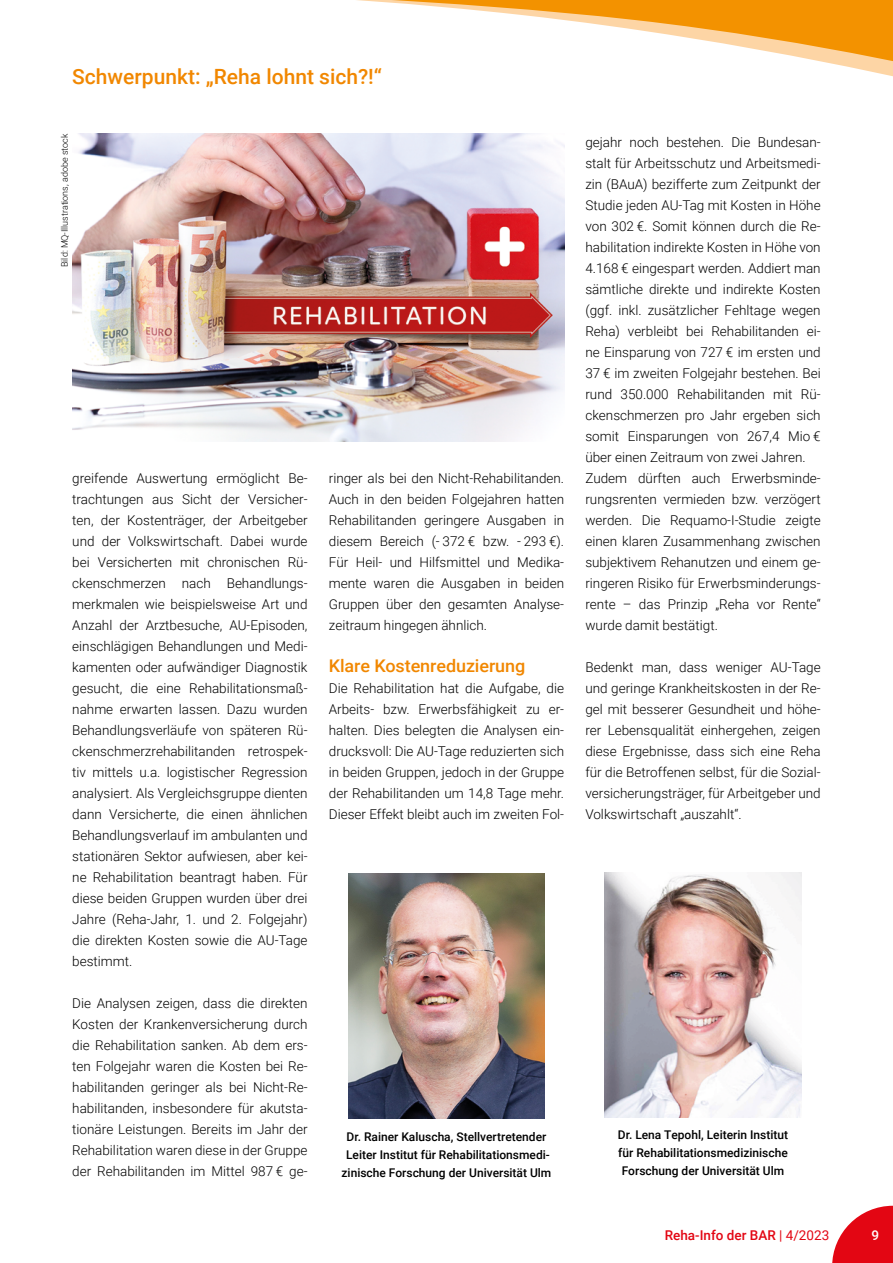
<style>
.page{position:relative;width:893px;height:1263px;background:#fff}
.page>*{position:absolute;margin:0;border:0;box-sizing:border-box;transform-origin:0 0}
.t1{font:500 21px "Roboto";color:#f18700}
.Fließtext_9_pt_Block{font:500 17.55px "Roboto";letter-spacing:-.005em;color:#f18700}
.Fließtext_9_pt_Block-2{font:300 13.5px/21px "Roboto";color:#000;text-align:justify}
.t2{font:500 13.5px "Roboto";color:#e30613}
.t3{font:500 13.5px "Roboto";color:#fff}
.t4{font:500 12px/18px "Roboto";color:#000;text-align:center}
.t5{font:300 9px "Roboto";color:#000}
.s1{font-weight:400}
</style>
<div class="page">
<svg style="left:832px;top:1206px;width:61px;height:57px"></svg>
<svg style="left:357px;top:0;width:536px;height:77px"></svg>
<img style="left:605px;top:873px;width:196px;height:244px">
<img style="left:348px;top:874px;width:196px;height:244px">
<img style="left:72px;top:134px;width:492px;height:307px">
<h1 class="t1" style="left:72px;top:62px;width:311px">Schwerpunkt: „Reha lohnt sich?!“</h1>
<p class="t5" style="left:58px;top:267px;width:135px;rotate:-90deg">Bild: MQ-Illustrations, adobe stock</p>
<p class="Fließtext_9_pt_Block-2" style="left:72px;top:467px;width:237px">greifende Auswertung ermöglicht Be&shy;trachtungen aus Sicht der Versicher&shy;ten, der Kostenträger, der Arbeitgeber und der Volkswirtschaft. Dabei wurde bei Versicherten mit chronischen Rü&shy;ckenschmerzen nach Behandlungs&shy;merkmalen wie beispielsweise Art und Anzahl der Arztbesuche, AU-Episoden, einschlägigen Behandlungen und Medi&shy;kamenten oder aufwändiger Diagnostik gesucht, die eine Rehabilitationsmaß&shy;nahme erwarten lassen. Dazu wurden Behandlungsverläufe von späteren Rü&shy;ckenschmerzrehabilitanden retrospek&shy;tiv mittels u.a. logistischer Regression analysiert. Als Vergleichsgruppe dienten dann Versicherte, die einen ähnlichen Behandlungsverlauf im ambulanten und stationären Sektor aufwiesen, aber kei&shy;ne Rehabilitation beantragt haben. Für diese beiden Gruppen wurden über drei Jahre (Reha-Jahr, 1. und 2. Folgejahr) die direkten Kosten sowie die AU-Tage bestimmt.</p>
<p class="Fließtext_9_pt_Block-2" style="left:72px;top:992px;width:237px">Die Analysen zeigen, dass die direkten Kosten der Krankenversicherung durch die Rehabilitation sanken. Ab dem ers&shy;ten Folgejahr waren die Kosten bei Re&shy;habilitanden geringer als bei Nicht-Re&shy;habilitanden, insbesondere für akutsta&shy;tionäre Leistungen. Bereits im Jahr der Rehabilitation waren diese in der Gruppe der Rehabilitanden im Mittel 987 € ge-</p>
<p class="Fließtext_9_pt_Block-2" style="left:329px;top:467px;width:237px">ringer als bei den Nicht-Rehabilitanden.<br>Auch in den beiden Folgejahren hatten Rehabilitanden geringere Ausgaben in diesem Bereich (- 372 € bzw. - 293 €).<br>Für Heil- und Hilfsmittel und Medika&shy;mente waren die Ausgaben in beiden Gruppen über den gesamten Analyse&shy;zeitraum hingegen ähnlich.</p>
<p class="Fließtext_9_pt_Block" style="left:329px;top:653px;width:198px">Klare Kostenreduzierung</p>
<p class="Fließtext_9_pt_Block-2" style="left:329px;top:677px;width:237px">Die Rehabilitation hat die Aufgabe, die Arbeits- bzw. Erwerbsfähigkeit zu er&shy;halten. Dies belegten die Analysen ein&shy;drucksvoll: Die AU-Tage reduzierten sich in beiden Gruppen, jedoch in der Gruppe der Rehabilitanden um 14,8 Tage mehr.<br>Dieser Effekt bleibt auch im zweiten Fol-</p>
<p class="Fließtext_9_pt_Block-2" style="left:585px;top:131px;width:237px">gejahr noch bestehen. Die Bundesan&shy;stalt für Arbeitsschutz und Arbeitsmedi&shy;zin (BAuA) bezifferte zum Zeitpunkt der Studie jeden AU-Tag mit Kosten in Höhe von 302 €. Somit können durch die Re&shy;habilitation indirekte Kosten in Höhe von 4.168 € eingespart werden. Addiert man sämtliche direkte und indirekte Kosten (ggf. inkl. zusätzlicher Fehltage wegen Reha) verbleibt bei Rehabilitanden ei&shy;ne Einsparung von 727 € im ersten und 37 € im zweiten Folgejahr bestehen. Bei rund 350.000 Rehabilitanden mit Rü&shy;ckenschmerzen pro Jahr ergeben sich somit Einsparungen von 267,4 Mio € über einen Zeitraum von zwei Jahren.</p>
<p class="Fließtext_9_pt_Block-2" style="left:585px;top:467px;width:237px">Zudem dürften auch Erwerbsminde&shy;rungsrenten vermieden bzw. verzögert werden. Die Requamo-I-Studie zeigte einen klaren Zusammenhang zwischen subjektivem Rehanutzen und einem ge&shy;ringeren Risiko für Erwerbsminderungs&shy;rente – das Prinzip „Reha vor Rente“ wurde damit bestätigt.</p>
<p class="Fließtext_9_pt_Block-2" style="left:585px;top:656px;width:237px">Bedenkt man, dass weniger AU-Tage und geringe Krankheitskosten in der Re&shy;gel mit besserer Gesundheit und höhe&shy;rer Lebensqualität einhergehen, zeigen diese Ergebnisse, dass sich eine Reha für die Betroffenen selbst, für die Sozial&shy;versicherungsträger, für Arbeitgeber und Volkswirtschaft „auszahlt“.</p>
<p class="t4" style="left:342px;top:1127px;width:211px">Dr. Rainer Kaluscha, Stellvertretender<br>Leiter Institut für Rehabilitationsmedi&shy;zinische Forschung der Universität Ulm</p>
<p class="t4" style="left:618px;top:1126px;width:172px;text-align:justify">Dr. Lena Tepohl, Leiterin Institut für Rehabilitationsmedizinische Forschung der Universität Ulm</p>
<p class="t2" style="left:665px;top:1226px;width:166px">Reha-Info der BAR <span class="s1">| 4/2023</span></p>
<p class="t3" style="left:871px;top:1226px;width:9px">9</p>
</div>
